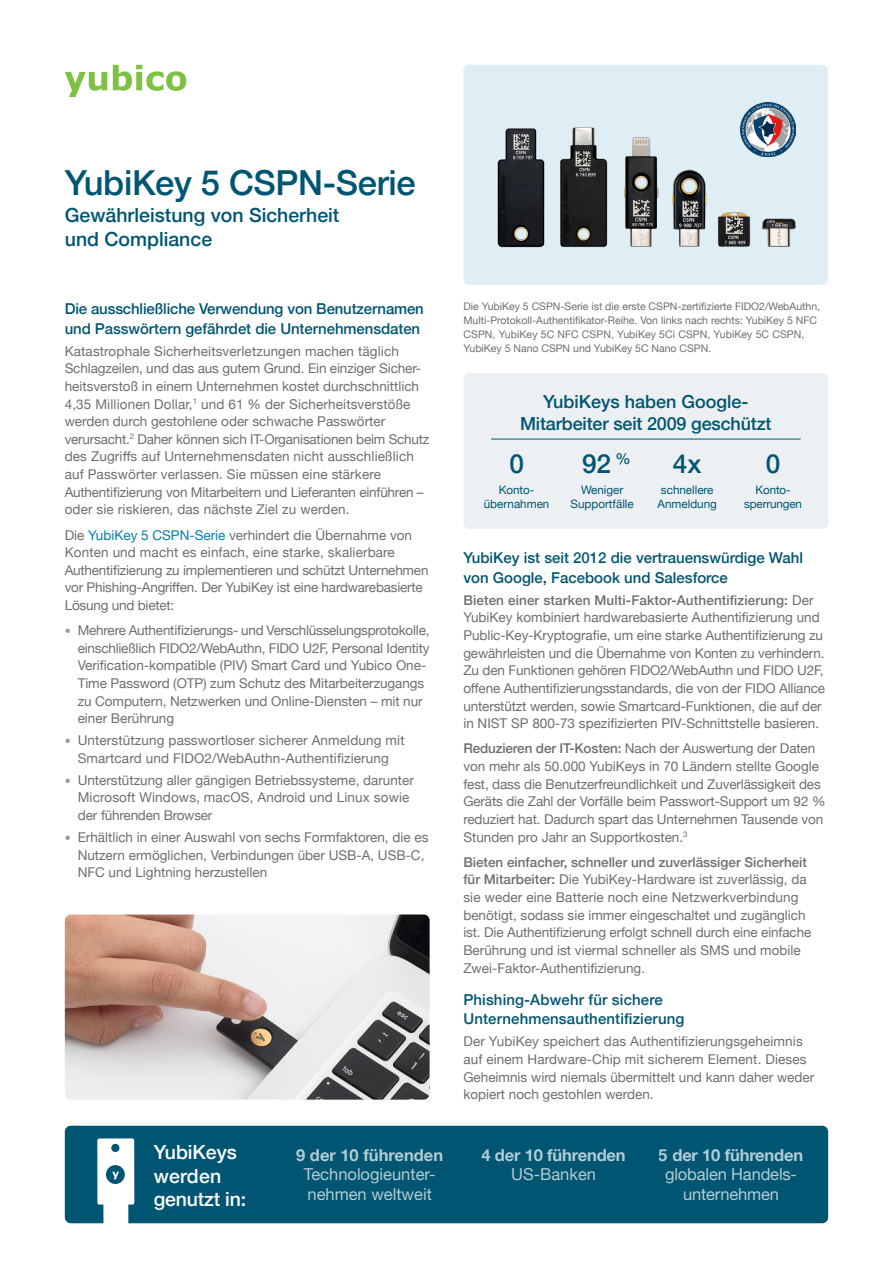
<style>
.page{position:relative;width:893px;height:1263px;background:#fff}
.page>*{position:absolute;margin:0;border:0;box-sizing:border-box;transform-origin:0 0}
.t1{font:500 34.5px "Helvetica Neue";letter-spacing:-.01em;color:#005572}
.t2{font:500 26.25px "Helvetica Neue";color:#005572}
.t3{font:500 19.5px/24px "Helvetica Neue";color:#005572}
.t4{font:500 19.5px/23.2px "Helvetica Neue";color:#fff}
.t5{font:500 18px/21.6px "Helvetica Neue";letter-spacing:-.01em;color:#005572;text-align:center}
.t6{font:16.5px/19.5px "Helvetica Neue";color:#fff}
.t7{font:700 16.5px "Helvetica Neue";letter-spacing:-.01em;color:#fff}
.t8{font:500 15px/19.5px "Helvetica Neue";color:#005572}
.t9{font:13.5px/17.7px "Helvetica Neue";color:#6d6e71}
.t10{font:11.7px/14.5px "Helvetica Neue";color:#005572;text-align:center}
.t11{font:10.5px/14.2px "Helvetica Neue";color:#6d6e71}
.s1{color:#007fac}
.s2{font-weight:100;font-size:12px;color:#95979a}
.s3{font-weight:500}
</style>
<div class="page">
<div style="left:463px;top:65px;width:365px;height:220px;background:#dfeef5;border-radius:6px"></div>
<img style="left:497px;top:126px;width:299px;height:122px">
<img style="left:741px;top:102px;width:54px;height:54px">
<img style="left:65px;top:914px;width:365px;height:186px">
<div style="left:463px;top:373px;width:365px;height:156px;background:#edf0f3;border-radius:6px"></div>
<hr style="left:491px;top:439px;width:310px;height:1px;background:#005572">
<div style="left:65px;top:1126px;width:763px;height:97px;background:#005572;border-radius:6px"></div>
<svg style="left:97px;top:1138px;width:37px;height:86px"></svg>
<svg style="left:65px;top:72px;width:42px;height:25px"></svg>
<svg style="left:113px;top:65px;width:73px;height:26px"></svg>
<h1 class="t1" style="left:65px;top:155px;width:352px">YubiKey 5 CSPN-Serie</h1>
<h3 class="t3" style="left:65px;top:202px;width:276px">Gewährleistung von Sicherheit und Compliance</h3>
<p class="t8" style="left:65px;top:298px;width:361px">Die ausschließliche Verwendung von Benutzernamen und Passwörtern gefährdet die Unternehmensdaten</p>
<p class="t9" style="left:65px;top:343px;width:366px">Katastrophale Sicherheitsverletzungen machen täglich Schlagzeilen, und das aus gutem Grund. Ein einziger Sicher&shy;heitsverstoß in einem Unternehmen kostet durchschnittlich 4,35 Millionen Dollar,<sup>1</sup> und 61 % der Sicherheitsverstöße werden durch gestohlene oder schwache Passwörter verursacht.<sup>2</sup> Daher können sich IT-Organisationen beim Schutz des Zugriffs auf Unternehmensdaten nicht ausschließlich auf Passwörter verlassen. Sie müssen eine stärkere Authentifizierung von Mitarbeitern und Lieferanten einführen – oder sie riskieren, das nächste Ziel zu werden.</p>
<p class="t9" style="left:65px;top:527px;width:365px">Die <span class="s1">YubiKey 5 CSPN-Serie</span> verhindert die Übernahme von Konten und macht es einfach, eine starke, skalierbare Authentifizierung zu implementieren und schützt Unternehmen vor Phishing-Angriffen. Der YubiKey ist eine hardwarebasierte Lösung und bietet:</p>
<p class="t9" style="left:78px;top:622px;width:353px;text-indent:-13px"><span class="s2">•</span> Mehrere Authentifizierungs- und Verschlüsselungsprotokolle, einschließlich FIDO2/WebAuthn, FIDO U2F, Personal Identity Verification-kompatible (PIV) Smart Card und Yubico One-Time Password (OTP) zum Schutz des Mitarbeiterzugangs zu Computern, Netzwerken und Online-Diensten – mit nur einer Berührung</p>
<p class="t9" style="left:65px;top:732px;width:341px;text-align:center"><span class="s2">•</span> Unterstützung passwortloser sicherer Anmeldung mit<br>Smartcard und FIDO2/WebAuthn-Authentifizierung</p>
<p class="t9" style="left:78px;top:772px;width:338px;text-indent:-13px"><span class="s2">•</span> Unterstützung aller gängigen Betriebssysteme, darunter<br>Microsoft Windows, macOS, Android und Linux sowie der führenden Browser</p>
<p class="t9" style="left:78px;top:829px;width:352px;text-indent:-13px"><span class="s2">•</span> Erhältlich in einer Auswahl von sechs Formfaktoren, die es<br>Nutzern ermöglichen, Verbindungen über USB-A, USB-C,<br>NFC und Lightning herzustellen</p>
<h3 class="t4" style="left:154px;top:1139px;width:94px">YubiKeys werden genutzt in:</h3>
<p class="t7" style="left:296px;top:1142px;width:149px">9 der 10 führenden</p>
<p class="t6" style="left:304px;top:1165px;width:133px">Technologieunter&shy;nehmen weltweit</p>
<p class="t11" style="left:463px;top:299px;width:358px">Die YubiKey 5 CSPN-Serie ist die erste CSPN-zertifizierte FIDO2/WebAuthn, Multi-Protokoll-Authentifikator-Reihe. Von links nach rechts: YubiKey 5 NFC CSPN, YubiKey 5C NFC CSPN, YubiKey 5Ci CSPN, YubiKey 5C CSPN, YubiKey 5 Nano CSPN und YubiKey 5C Nano CSPN.</p>
<h3 class="t5" style="left:520px;top:389px;width:253px">YubiKeys haben Google-<br>Mitarbeiter seit 2009 geschützt</h3>
<h2 class="t2" style="left:509px;top:443px;width:16px">0</h2>
<p class="t10" style="left:484px;top:483px;width:67px">Konto&shy;übernahmen</p>
<h2 class="t2" style="left:582px;top:442px;width:50px">92 <sup>%</sup></h2>
<p class="t10" style="left:571px;top:483px;width:65px">Weniger<br>Supportfälle</p>
<h2 class="t2" style="left:766px;top:443px;width:16px">0</h2>
<p class="t10" style="left:744px;top:483px;width:60px">Konto&shy;sperrungen</p>
<h2 class="t2" style="left:673px;top:443px;width:30px">4x</h2>
<p class="t10" style="left:658px;top:483px;width:61px;text-align:left">schnellere<br>Anmeldung</p>
<p class="t8" style="left:463px;top:547px;width:341px">YubiKey ist seit 2012 die vertrauenswürdige Wahl von Google, Facebook und Salesforce</p>
<p class="t9" style="left:463px;top:592px;width:363px"><span class="s3">Bieten einer starken Multi-Faktor-Authentifizierung:</span> Der YubiKey kombiniert hardwarebasierte Authentifizierung und Public-Key-Kryptografie, um eine starke Authentifizierung zu gewährleisten und die Übernahme von Konten zu verhindern.<br>Zu den Funktionen gehören FIDO2/WebAuthn und FIDO U2F, offene Authentifizierungsstandards, die von der FIDO Alliance unterstützt werden, sowie Smartcard-Funktionen, die auf der in NIST SP 800-73 spezifizierten PIV-Schnittstelle basieren.</p>
<p class="t9" style="left:463px;top:740px;width:364px"><span class="s3">Reduzieren der IT-Kosten:</span> Nach der Auswertung der Daten von mehr als 50.000 YubiKeys in 70 Ländern stellte Google fest, dass die Benutzerfreundlichkeit und Zuverlässigkeit des Geräts die Zahl der Vorfälle beim Passwort-Support um 92 % reduziert hat. Dadurch spart das Unternehmen Tausende von Stunden pro Jahr an Supportkosten.<sup>3</sup></p>
<p class="t9" style="left:463px;top:854px;width:349px"><span class="s3">Bieten einfacher, schneller und zuverlässiger Sicherheit für Mitarbeiter:</span> Die YubiKey-Hardware ist zuverlässig, da sie weder eine Batterie noch eine Netzwerkverbindung benötigt, sodass sie immer eingeschaltet und zugänglich ist. Die Authentifizierung erfolgt schnell durch eine einfache Berührung und ist viermal schneller als SMS und mobile Zwei-Faktor-Authentifizierung.</p>
<p class="t8" style="left:463px;top:989px;width:223px">Phishing-Abwehr für sichere<br>Unternehmensauthentifizierung</p>
<p class="t9" style="left:463px;top:1033px;width:352px">Der YubiKey speichert das Authentifizierungsgeheimnis auf einem Hardware-Chip mit sicherem Element. Dieses Geheimnis wird niemals übermittelt und kann daher weder kopiert noch gestohlen werden.</p>
<p class="t7" style="left:481px;top:1142px;width:146px">4 der 10 führenden</p>
<p class="t6" style="left:511px;top:1165px;width:86px">US-Banken</p>
<p class="t7" style="left:659px;top:1142px;width:146px">5 der 10 führenden</p>
<p class="t6" style="left:665px;top:1165px;width:133px;text-align:center">globalen Handels&shy;unternehmen</p>
</div>
